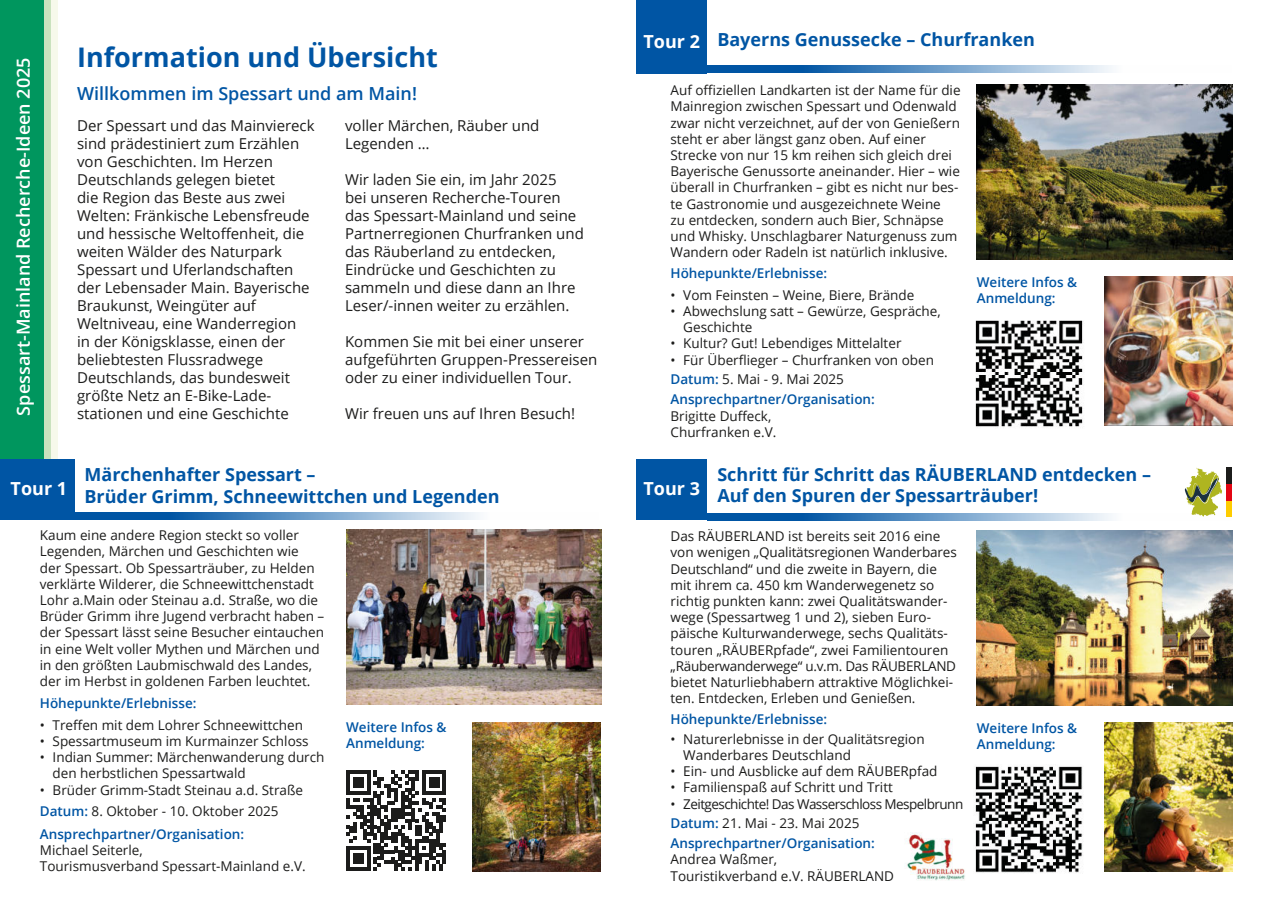
<style>
.page{position:relative;width:1272px;height:902px;background:#fff}
.page>*{position:absolute;margin:0;border:0;box-sizing:border-box;transform-origin:0 0}
.t1{font:700 27px "Open Sans";color:#0055a4}
.t2{font:700 18px/21.6px "Open Sans";color:#0055a4}
.t3{font:600 18px "Open Sans";color:#fff}
.t4{font:600 18px "Open Sans";color:#0055a4}
.t5{font:700 18px "Open Sans";color:#fff}
.t6{font:15px/18px "Open Sans";color:#1c1c1b}
.t7{font:13.5px/16.2px "Open Sans";color:#1c1c1b}
.t8{font:600 13.5px/16.2px "Open Sans";color:#0055a4}
.t9{font:13.5px "Open Sans";letter-spacing:-.04em;color:#1c1c1b}
.s1{font-weight:400;color:#1c1c1b}
.s2{color:#fff}
</style>
<div class="page">
<div style="left:0;top:0;width:58px;height:459px;background:#f7f9eb"></div>
<div style="left:0;top:0;width:50px;height:459px;background:linear-gradient(to bottom,#cae2be,#cae2be)"></div>
<div style="left:0;top:0;width:43px;height:459px;background:#00965e"></div>
<svg style="left:74px;top:512px;width:405px;height:7px"></svg>
<img style="left:346px;top:529px;width:255px;height:175px">
<svg style="left:346px;top:770px;width:100px;height:100px"></svg>
<hr style="left:442px;top:849px;width:4px;height:14px;background:#1c1c1b">
<img style="left:472px;top:722px;width:128px;height:149px">
<svg style="left:707px;top:513px;width:497px;height:7px"></svg>
<div style="left:636px;top:459px;width:71px;height:61px;background:#0055a4"></div>
<svg style="left:707px;top:66px;width:405px;height:7px"></svg>
<div style="left:636px;top:0;width:71px;height:73px;background:#0055a4"></div>
<img style="left:976px;top:85px;width:255px;height:174px">
<img style="left:1104px;top:276px;width:127px;height:149px">
<img style="left:975px;top:320px;width:109px;height:108px">
<img style="left:976px;top:531px;width:255px;height:174px">
<img style="left:1104px;top:722px;width:127px;height:149px">
<img style="left:975px;top:766px;width:108px;height:107px">
<img style="left:906px;top:832px;width:59px;height:49px">
<svg style="left:1180px;top:467px;width:41px;height:49px"></svg>
<div style="left:1226px;top:500px;width:5px;height:17px;background:#fecc00"></div>
<div style="left:1226px;top:467px;width:5px;height:17px;background:#1c1c1b"></div>
<div style="left:1226px;top:484px;width:5px;height:16px;background:#e30513"></div>
<div style="left:0;top:459px;width:74px;height:60px;background:#0055a4"></div>
<h2 class="t3" style="left:16px;top:415px;width:359px;rotate:-90deg">Spessart-Mainland Recherche-Ideen 2025</h2>
<h1 class="t1" style="left:77px;top:46px;width:362px">Information und Übersicht</h1>
<h2 class="t4" style="left:77px;top:86px;width:341px">Willkommen im Spessart und am Main!</h2>
<p class="t6" style="left:77px;top:118px;width:239px">Der Spessart und das Mainviereck sind prädestiniert zum Erzählen von Geschichten. Im Herzen<br>Deutschlands gelegen bietet<br>die Region das Beste aus zwei<br>Welten: Fränkische Lebensfreude und hessische Weltoffenheit, die weiten Wälder des Naturpark<br>Spessart und Uferlandschaften der Lebensader Main. Bayerische<br>Braukunst, Weingüter auf<br>Weltniveau, eine Wanderregion<br>in der Königsklasse, einen der beliebtesten Flussradwege<br>Deutschlands, das bundesweit größte Netz an E-Bike-Lade&shy;stationen und eine Geschichte</p>
<p class="t6" style="left:345px;top:118px;width:196px">voller Märchen, Räuber und<br>Legenden …</p>
<p class="t6" style="left:345px;top:172px;width:240px">Wir laden Sie ein, im Jahr 2025<br>bei unseren Recherche-Touren das Spessart-Mainland und seine<br>Partnerregionen Churfranken und das Räuberland zu entdecken,<br>Eindrücke und Geschichten zu sammeln und diese dann an Ihre<br>Leser/-innen weiter zu erzählen.</p>
<p class="t6" style="left:345px;top:334px;width:254px">Kommen Sie mit bei einer unserer aufgeführten Gruppen-Pressereisen oder zu einer individuellen Tour.</p>
<p class="t6" style="left:345px;top:406px;width:231px">Wir freuen uns auf Ihren Besuch!</p>
<h2 class="t5" style="left:11px;top:481px;width:58px">Tour 1</h2>
<h2 class="t2" style="left:84px;top:465px;width:416px">Märchenhafter Spessart –<br>Brüder Grimm, Schneewittchen und Legenden</h2>
<p class="t7" style="left:40px;top:528px;width:286px">Kaum eine andere Region steckt so voller Legenden, Märchen und Geschichten wie<br>der Spessart. Ob Spessarträuber, zu Helden verklärte Wilderer, die Schneewittchenstadt Lohr a.Main oder Steinau a.d. Straße, wo die Brüder Grimm ihre Jugend verbracht haben – der Spessart lässt seine Besucher eintauchen in eine Welt voller Mythen und Märchen und in den größten Laubmischwald des Landes, der im Herbst in goldenen Farben leuchtet.</p>
<p class="t8" style="left:40px;top:696px;width:158px">Höhepunkte/Erlebnisse:</p>
<p class="t7" style="left:40px;top:718px;width:265px">• Treffen mit dem Lohrer Schneewittchen</p>
<p class="t7" style="left:40px;top:734px;width:270px">• Spessartmuseum im Kurmainzer Schloss</p>
<p class="t7" style="left:53px;top:750px;width:273px;text-indent:-13px">• Indian Summer: Märchenwanderung durch den herbstlichen Spessartwald</p>
<p class="t7" style="left:40px;top:783px;width:265px">• Brüder Grimm-Stadt Steinau a.d. Straße</p>
<p class="t8" style="left:40px;top:801px;width:240px;line-height:22.6px">Datum: <span class="s1">8. Oktober - 10. Oktober 2025<br></span>Ansprechpartner/Organisation:</p>
<p class="t7" style="left:40px;top:843px;width:267px">Michael Seiterle,<br>Tourismusverband Spessart-Mainland e.V.</p>
<p class="t8" style="left:346px;top:719px;width:102px">Weitere Infos &amp;<br>Anmeldung:</p>
<h2 class="t2" style="left:643px;top:31px;width:393px"><span class="s2">Tour 2</span> Bayerns Genussecke – Churfranken</h2>
<p class="t7" style="left:670px;top:82px;width:291px">Auf ofÏziellen Landkarten ist der Name für die Mainregion zwischen Spessart und Odenwald zwar nicht verzeichnet, auf der von Genießern steht er aber längst ganz oben. Auf einer Strecke von nur 15 km reihen sich gleich drei Bayerische Genussorte aneinander. Hier – wie überall in Churfranken – gibt es nicht nur bes&shy;te Gastronomie und ausgezeichnete Weine<br>zu entdecken, sondern auch Bier, Schnäpse und Whisky. Unschlagbarer Naturgenuss zum Wandern oder Radeln ist natürlich inklusive.</p>
<p class="t8" style="left:670px;top:266px;width:158px">Höhepunkte/Erlebnisse:</p>
<p class="t7" style="left:670px;top:288px;width:245px">• Vom Feinsten – Weine, Biere, Brände</p>
<p class="t7" style="left:683px;top:304px;width:259px;text-indent:-13px">• Abwechslung satt – Gewürze, Gespräche,<br>Geschichte</p>
<p class="t7" style="left:670px;top:337px;width:232px">• Kultur? Gut! Lebendiges Mittelalter</p>
<p class="t7" style="left:670px;top:353px;width:265px">• Für Überflieger – Churfranken von oben</p>
<p class="t8" style="left:670px;top:370px;width:206px;line-height:20.5px">Datum: <span class="s1">5. Mai - 9. Mai 2025<br></span>Ansprechpartner/Organisation:</p>
<p class="t7" style="left:670px;top:407px;width:107px">Brigitte Duffeck,<br>Churfranken e.V.</p>
<p class="t8" style="left:976px;top:275px;width:102px">Weitere Infos &amp;<br>Anmeldung:</p>
<h2 class="t5" style="left:643px;top:481px;width:58px">Tour 3</h2>
<h2 class="t2" style="left:717px;top:465px;width:435px">Schritt für Schritt das RÄUBERLAND entdecken –<br>Auf den Spuren der Spessarträuber!</h2>
<p class="t7" style="left:670px;top:529px;width:288px">Das RÄUBERLAND ist bereits seit 2016 eine von wenigen „Qualitätsregionen Wanderbares Deutschland“ und die zweite in Bayern, die mit ihrem ca. 450 km Wanderwegenetz so richtig punkten kann: zwei Qualitätswander&shy;wege (Spessartweg 1 und 2), sieben Euro&shy;päische Kulturwanderwege, sechs Qualitäts&shy;touren „RÄUBERpfade“, zwei Familientouren „Räuberwanderwege“ u.v.m. Das RÄUBERLAND bietet Naturliebhabern attraktive Möglichkei&shy;ten. Entdecken, Erleben und Genießen.</p>
<p class="t8" style="left:670px;top:712px;width:158px">Höhepunkte/Erlebnisse:</p>
<p class="t7" style="left:683px;top:732px;width:243px;text-indent:-13px">• Naturerlebnisse in der Qualitätsregion<br>Wanderbares Deutschland</p>
<p class="t7" style="left:670px;top:764px;width:268px">• Ein- und Ausblicke auf dem RÄUBERpfad</p>
<p class="t7" style="left:670px;top:780px;width:224px">• Familienspaß auf Schritt und Tritt</p>
<p class="t9" style="left:670px;top:798px;width:294px">• Zeitgeschichte! Das Wasserschloss Mespelbrunn</p>
<p class="t8" style="left:670px;top:813px;width:206px;line-height:20.5px">Datum: <span class="s1">21. Mai - 23. Mai 2025<br></span>Ansprechpartner/Organisation:</p>
<p class="t7" style="left:670px;top:852px;width:225px">Andrea Waßmer,<br>Touristikverband e.V. RÄUBERLAND</p>
<p class="t8" style="left:976px;top:720px;width:102px">Weitere Infos &amp;<br>Anmeldung:</p>
</div>
